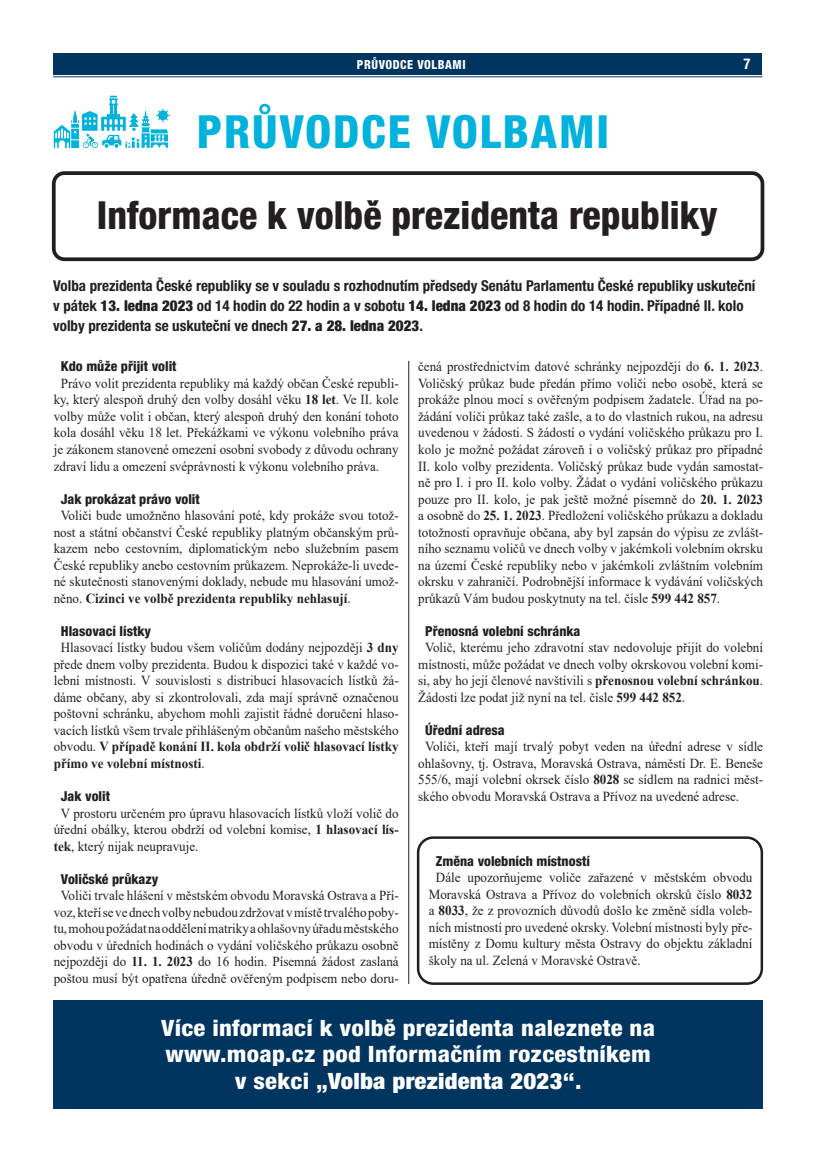
<style>
.page{position:relative;width:815px;height:1170px;background:#fff}
.page>*{position:absolute;margin:0;border:0;box-sizing:border-box;transform-origin:0 0}
.t1{font:800 condensed 45.75px "Helvetica Neue LT Pro";letter-spacing:.04em;color:#00b2dc}
.t2{font:800 condensed 38.75px "Helvetica Neue LT Pro";color:#231f20}
.t3{font:800 condensed 22.5px/26.2px "Helvetica Neue LT Pro";letter-spacing:.01em;color:#fff;text-align:center;scale:1.1 1}
.t4{font:700 condensed 15px/20px "Helvetica Neue LT Pro";color:#231f20}
.t5{font:700 condensed 15px "Helvetica Neue LT Pro";color:#fff;scale:.95 1}
.t6{font:13.75px/16.5px "Times New Roman";color:#231f20;text-align:justify;scale:.95 1}
.t7{font:800 condensed 13.75px "Helvetica Neue LT Pro";color:#231f20}
.t8{font:800 condensed 12.5px "Helvetica Neue LT Pro";letter-spacing:.05em;color:#fff;scale:.95 1}
.s1{font-weight:900}
.s2{font-weight:700}
</style>
<div class="page">
<div style="left:53px;top:53px;width:709px;height:21px;background:#003560"></div>
<hr style="left:53px;top:76px;width:709px;height:1px;background:#003560">
<div style="left:53px;top:1000px;width:709px;height:108px;background:#003560"></div>
<div style="left:52px;top:171px;width:712px;height:90px;border:4px solid #231f20;border-radius:11px"></div>
<svg style="left:54px;top:96px;width:116px;height:53px"></svg>
<div style="left:417px;top:836px;width:346px;height:148px;border:2px solid #231f20;border-radius:15px"></div>
<hr style="left:408px;top:361px;width:1px;height:622px;background:#231f20">
<p class="t8" style="left:357px;top:57px;width:116px">PRŮVODCE VOLBAMI</p>
<p class="t5" style="left:743px;top:55px;width:9px">7</p>
<h1 class="t1" style="left:197px;top:103px;width:414px">PRŮVODCE VOLBAMI</h1>
<h2 class="t2" style="left:97px;top:191px;width:622px">Informace k volbě prezidenta republiky</h2>
<p class="t4" style="left:53px;top:276px;width:704px">Volba prezidenta České republiky se v souladu s rozhodnutím předsedy Senátu Parlamentu České republiky uskuteční v pátek <span class="s1">13. ledna 2023</span> od 14 hodin do 22 hodin a v sobotu <span class="s1">14. ledna 2023</span> od 8 hodin do 14 hodin. Případné II. kolo volby prezidenta se uskuteční ve dnech <span class="s1">27. a 28. ledna 2023</span>.</p>
<p class="t7" style="left:61px;top:358px;width:117px">Kdo může přijít volit</p>
<p class="t6" style="left:54px;top:374px;width:365px;text-indent:7px">Právo volit prezidenta republiky má každý občan České republi&shy;ky, který alespoň druhý den volby dosáhl věku <span class="s2">18 let</span>. Ve II. kole volby může volit i občan, který alespoň druhý den konání tohoto kola dosáhl věku 18 let. Překážkami ve výkonu volebního práva je zákonem stanovené omezení osobní svobody z důvodu ochrany zdraví lidu a omezení svéprávnosti k výkonu volebního práva.</p>
<p class="t7" style="left:61px;top:490px;width:141px">Jak prokázat právo volit</p>
<p class="t6" style="left:54px;top:506px;width:365px;text-indent:7px">Voliči bude umožněno hlasování poté, kdy prokáže svou totož&shy;nost a státní občanství České republiky platným občanským prů&shy;kazem nebo cestovním, diplomatickým nebo služebním pasem České republiky anebo cestovním průkazem. Neprokáže-li uvede&shy;né skutečnosti stanovenými doklady, nebude mu hlasování umož&shy;něno. <span class="s2">Cizinci ve volbě prezidenta republiky nehlasují</span>.</p>
<p class="t7" style="left:61px;top:622px;width:92px">Hlasovací lístky</p>
<p class="t6" style="left:54px;top:639px;width:365px;text-indent:7px">Hlasovací lístky budou všem voličům dodány nejpozději <span class="s2">3 dny </span>přede dnem volby prezidenta. Budou k dispozici také v každé vo&shy;lební místnosti. V souvislosti s distribucí hlasovacích lístků žá&shy;dáme občany, aby si zkontrolovali, zda mají správně označenou poštovní schránku, abychom mohli zajistit řádné doručení hlaso&shy;vacích lístků všem trvale přihlášeným občanům našeho městského obvodu. <span class="s2">V případě konání II. kola obdrží volič hlasovací lístky přímo ve volební místnosti</span>.</p>
<p class="t7" style="left:61px;top:787px;width:51px">Jak volit</p>
<p class="t6" style="left:54px;top:804px;width:365px;text-indent:7px">V prostoru určeném pro úpravu hlasovacích lístků vloží volič do úřední obálky, kterou obdrží od volební komise, <span class="s2">1 hlasovací lís&shy;tek</span>, který nijak neupravuje.</p>
<p class="t7" style="left:61px;top:870px;width:99px">Voličské průkazy</p>
<p class="t6" style="left:54px;top:886px;width:365px;text-align:center">Voliči trvale hlášení v městském obvodu Moravská Ostrava a Pří&shy;voz, kteří se ve dnech volby nebudou zdržovat vmístě trvalého poby&shy;tu, mohou požádat na oddělení matriky aohlašovny úřadu městského obvodu v úředních hodinách o vydání voličského průkazu osobně nejpozději do <span class="s2">11. 1. 2023</span> do 16 hodin. Písemná žádost zaslaná poštou musí být opatřena úředně ověřeným podpisem nebo doru-</p>
<p class="t6" style="left:418px;top:358px;width:365px">čená prostřednictvím datové schránky nejpozději do <span class="s2">6. 1. 2023</span>.<br>Voličský průkaz bude předán přímo voliči nebo osobě, která se prokáže plnou mocí s ověřeným podpisem žadatele. Úřad na po&shy;žádání voliči průkaz také zašle, a to do vlastních rukou, na adresu uvedenou v žádosti. S žádostí o vydání voličského průkazu pro I. kolo je možné požádat zároveň i o voličský průkaz pro případné II. kolo volby prezidenta. Voličský průkaz bude vydán samostat&shy;ně pro I. i pro II. kolo volby. Žádat o vydání voličského průkazu pouze pro II. kolo, je pak ještě možné písemně do <span class="s2">20. 1. 2023 </span>a osobně do <span class="s2">25. 1. 2023</span>. Předložení voličského průkazu a dokladu totožnosti opravňuje občana, aby byl zapsán do výpisu ze zvlášt&shy;ního seznamu voličů ve dnech volby v jakémkoli volebním okrsku na území České republiky nebo v jakémkoli zvláštním volebním okrsku v zahraničí. Podrobnější informace k vydávání voličských průkazů Vám budou poskytnuty na tel. čísle <span class="s2">599 442 857</span>.</p>
<p class="t7" style="left:425px;top:622px;width:157px">Přenosná volební schránka</p>
<p class="t6" style="left:418px;top:639px;width:365px;text-indent:7px">Volič, kterému jeho zdravotní stav nedovoluje přijít do volební místnosti, může požádat ve dnech volby okrskovou volební komi&shy;si, aby ho její členové navštívili s <span class="s2">přenosnou volební schránkou</span>.<br>Žádosti lze podat již nyní na tel. čísle <span class="s2">599 442 852</span>.</p>
<p class="t7" style="left:425px;top:721px;width:81px">Úřední adresa</p>
<p class="t6" style="left:418px;top:738px;width:365px;text-indent:7px">Voliči, kteří mají trvalý pobyt veden na úřední adrese v sídle ohlašovny, tj. Ostrava, Moravská Ostrava, náměstí Dr. E. Beneše 555/6, mají volební okrsek číslo <span class="s2">8028</span> se sídlem na radnici měst&shy;ského obvodu Moravská Ostrava a Přívoz na uvedené adrese.</p>
<p class="t7" style="left:436px;top:852px;width:156px">Změna volebních místností</p>
<p class="t6" style="left:429px;top:869px;width:342px;text-indent:7px">Dále upozorňujeme voliče zařazené v městském obvodu Moravská Ostrava a Přívoz do volebních okrsků číslo <span class="s2">8032 </span>a <span class="s2">8033</span>, že z provozních důvodů došlo ke změně sídla voleb&shy;ních místností pro uvedené okrsky. Volební místnosti byly pře&shy;místěny z Domu kultury města Ostravy do objektu základní školy na ul. Zelená v Moravské Ostravě.</p>
<h3 class="t3" style="left:161px;top:1014px;width:451px">Více informací k volbě prezidenta naleznete na www.moap.cz pod Informačním rozcestníkem v sekci „<span class="s1">Volba prezidenta 2023</span>“.</h3>
</div>
